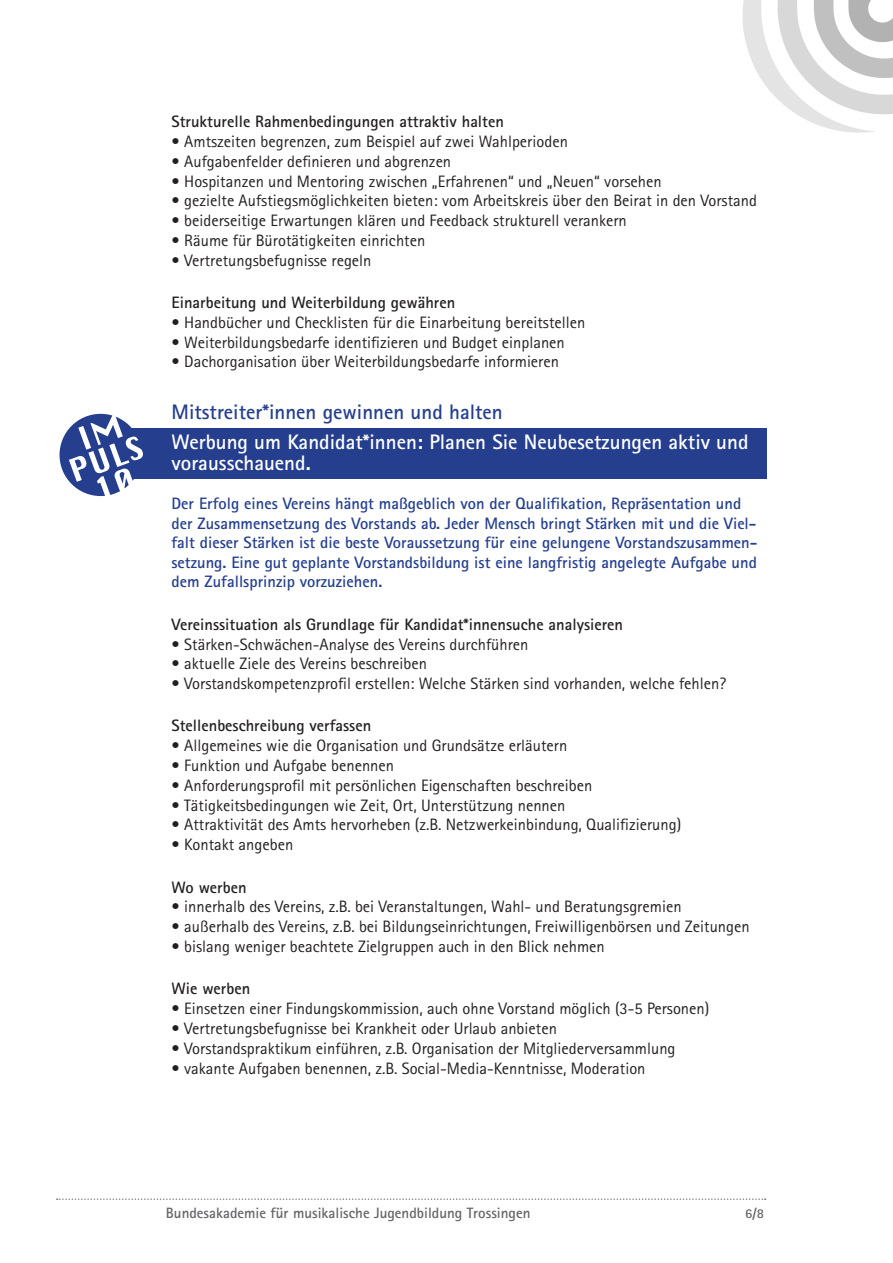
<style>
.page{position:relative;width:893px;height:1263px;background:#fff}
.page>*{position:absolute;margin:0;border:0;box-sizing:border-box;transform-origin:0 0}
.t1{font:700 21px/21px "Rotis Sans Serif";color:#fff}
.t2{font:700 21px "Rotis Sans Serif";color:#253f8e}
.t3{font:16.5px "Rotis Sans Serif";color:#231f20}
.t4{font:700 16.5px/19.5px "Rotis Sans Serif";color:#253f8e}
.t5{font:700 16.5px "Rotis Sans Serif";color:#231f20}
.t6{font:700 15px "Rotis Sans Serif";color:#656568}
.t7{font:700 13.5px "Rotis Sans Serif";color:#656568}
</style>
<div class="page">
<img style="left:742px;top:0;width:133px;height:133px">
<img style="left:771px;top:0;width:122px;height:117px">
<img style="left:806px;top:0;width:87px;height:85px">
<img style="left:842px;top:0;width:51px;height:47px">
<svg style="left:57px;top:1198px;width:709px;height:2px"></svg>
<div style="left:132px;top:429px;width:635px;height:50px;background:#253f8e"></div>
<div style="left:60px;top:414px;width:82px;height:82px;background:#253f8e;border-radius:50%"></div>
<svg style="left:69px;top:414px;width:74px;height:82px"></svg>
<p class="t5" style="left:171px;top:111px;width:334px">Strukturelle Rahmenbedingungen attraktiv halten</p>
<p class="t3" style="left:171px;top:132px;width:398px">• Amtszeiten begrenzen, zum Beispiel auf zwei Wahlperioden</p>
<p class="t3" style="left:171px;top:151px;width:281px">• Aufgabenfelder definieren und abgrenzen</p>
<p class="t3" style="left:171px;top:171px;width:492px">• Hospitanzen und Mentoring zwischen „Erfahrenen“ und „Neuen“ vorsehen</p>
<p class="t3" style="left:171px;top:191px;width:587px">• gezielte Aufstiegsmöglichkeiten bieten: vom Arbeitskreis über den Beirat in den Vorstand</p>
<p class="t3" style="left:171px;top:211px;width:457px">• beiderseitige Erwartungen klären und Feedback strukturell verankern</p>
<p class="t3" style="left:171px;top:231px;width:255px">• Räume für Bürotätigkeiten einrichten</p>
<p class="t3" style="left:171px;top:250px;width:201px">• Vertretungsbefugnisse regeln</p>
<p class="t5" style="left:171px;top:292px;width:285px">Einarbeitung und Weiterbildung gewähren</p>
<p class="t3" style="left:171px;top:313px;width:415px">• Handbücher und Checklisten für die Einarbeitung bereitstellen</p>
<p class="t3" style="left:171px;top:332px;width:395px">• Weiterbildungsbedarfe identifizieren und Budget einplanen</p>
<p class="t3" style="left:171px;top:352px;width:389px">• Dachorganisation über Weiterbildungsbedarfe informieren</p>
<p class="t2" style="left:171px;top:399px;width:333px">Mitstreiter*innen gewinnen und halten</p>
<p class="t1" style="left:171px;top:431px;width:579px">Werbung um Kandidat*innen: Planen Sie Neubesetzungen aktiv und vorausschauend.</p>
<p class="t4" style="left:171px;top:494px;width:587px">Der Erfolg eines Vereins hängt maßgeblich von der Qualifikation, Repräsentation und der Zusammensetzung des Vorstands ab. Jeder Mensch bringt Stärken mit und die Viel&shy;falt dieser Stärken ist die beste Voraussetzung für eine gelungene Vorstandszusammen&shy;setzung. Eine gut geplante Vorstandsbildung ist eine langfristig angelegte Aufgabe und dem Zufallsprinzip vorzuziehen.</p>
<p class="t5" style="left:171px;top:614px;width:453px">Vereinssituation als Grundlage für Kandidat*innensuche analysieren</p>
<p class="t3" style="left:171px;top:634px;width:359px">• Stärken-Schwächen-Analyse des Vereins durchführen</p>
<p class="t3" style="left:171px;top:654px;width:257px">• aktuelle Ziele des Vereins beschreiben</p>
<p class="t3" style="left:171px;top:674px;width:556px">• Vorstandskompetenzprofil erstellen: Welche Stärken sind vorhanden, welche fehlen?</p>
<p class="t5" style="left:171px;top:715px;width:201px">Stellenbeschreibung verfassen</p>
<p class="t3" style="left:171px;top:736px;width:397px">• Allgemeines wie die Organisation und Grundsätze erläutern</p>
<p class="t3" style="left:171px;top:756px;width:224px">• Funktion und Aufgabe benennen</p>
<p class="t3" style="left:171px;top:775px;width:422px">• Anforderungsprofil mit persönlichen Eigenschaften beschreiben</p>
<p class="t3" style="left:171px;top:795px;width:395px">• Tätigkeitsbedingungen wie Zeit, Ort, Unterstützung nennen</p>
<p class="t3" style="left:171px;top:815px;width:511px">• Attraktivität des Amts hervorheben (z.B. Netzwerkeinbindung, Qualifizierung)</p>
<p class="t3" style="left:171px;top:835px;width:123px">• Kontakt angeben</p>
<p class="t5" style="left:171px;top:876px;width:77px">Wo werben</p>
<p class="t3" style="left:171px;top:897px;width:512px">• innerhalb des Vereins, z.B. bei Veranstaltungen, Wahl- und Beratungsgremien</p>
<p class="t3" style="left:171px;top:917px;width:580px">• außerhalb des Vereins, z.B. bei Bildungseinrichtungen, Freiwilligenbörsen und Zeitungen</p>
<p class="t3" style="left:171px;top:937px;width:435px">• bislang weniger beachtete Zielgruppen auch in den Blick nehmen</p>
<p class="t5" style="left:171px;top:978px;width:80px">Wie werben</p>
<p class="t3" style="left:171px;top:999px;width:539px">• Einsetzen einer Findungskommission, auch ohne Vorstand möglich (3-5 Personen)</p>
<p class="t3" style="left:171px;top:1018px;width:387px">• Vertretungsbefugnisse bei Krankheit oder Urlaub anbieten</p>
<p class="t3" style="left:171px;top:1038px;width:505px">• Vorstandspraktikum einführen, z.B. Organisation der Mitgliederversammlung</p>
<p class="t3" style="left:171px;top:1058px;width:475px">• vakante Aufgaben benennen, z.B. Social-Media-Kenntnisse, Moderation</p>
<p class="t6" style="left:166px;top:1203px;width:366px">Bundesakademie für musikalische Jugendbildung Trossingen</p>
<p class="t7" style="left:745px;top:1205px;width:20px">6/8</p>
</div>
